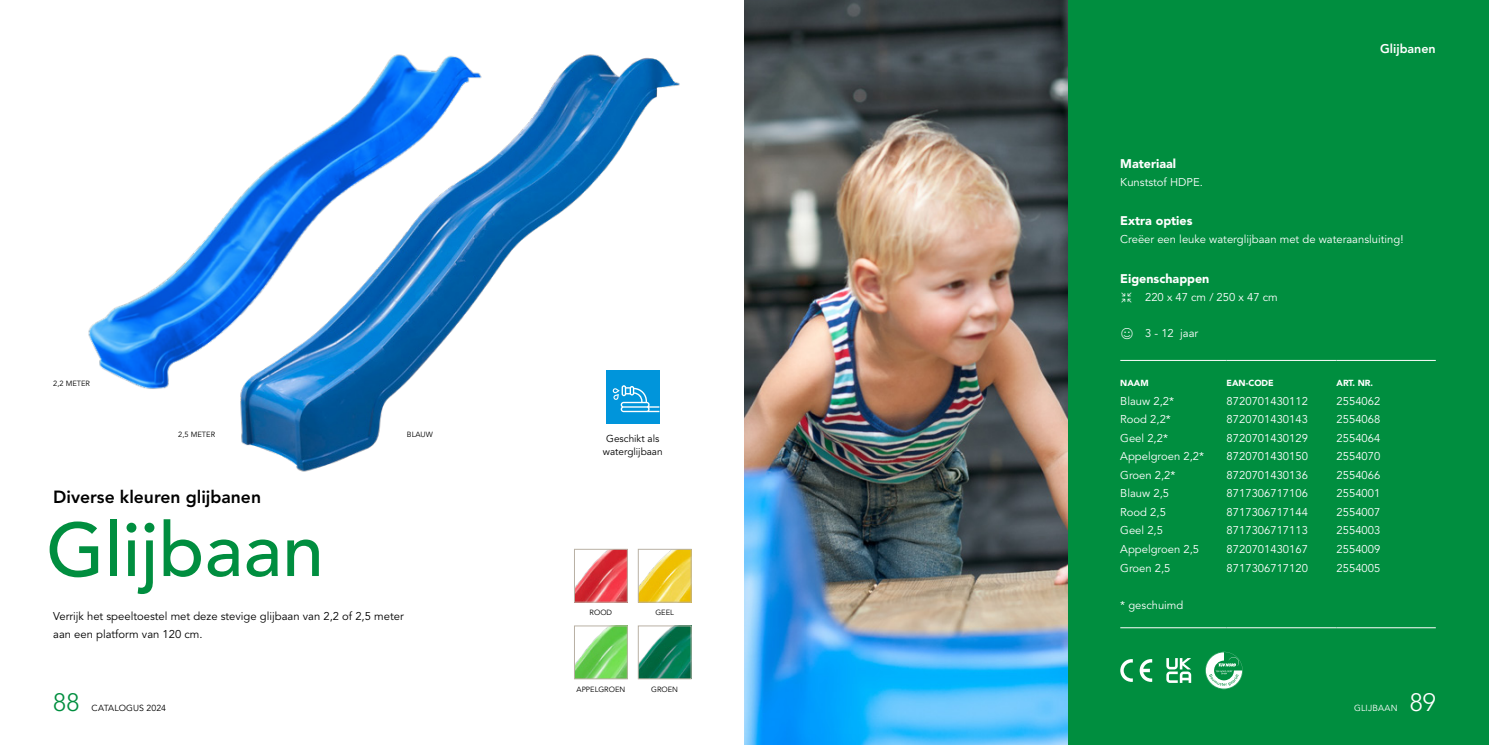
<style>
.page{position:relative;width:1489px;height:745px;background:#fff}
.page>*{position:absolute;margin:0;border:0;box-sizing:border-box;transform-origin:0 0}
.t1{font:500 75px "Avenir LT Std";color:#008e3f}
.t2{font:300 25px "Avenir LT Std";color:#008e3f}
.t3{font:300 25px "Avenir LT Std";color:#fff}
.t4{font:800 17.5px "Avenir LT Std";color:#000}
.t5{font:900 12.5px "Avenir LT Std";color:#fff}
.t6{font:800 12.5px "Avenir LT Std";color:#fff}
.t7{font:11.25px "Avenir LT Std";color:#fff}
.t8{font:11.25px/18.1px "Avenir LT Std";color:#000}
.t9{font:10px/12.5px "Avenir LT Std";color:#000;text-align:center}
.t10{font:900 8.75px "Avenir LT Std";color:#fff}
.t11{font:8.75px "Avenir LT Std";letter-spacing:.01em;color:#000}
.t12{font:8.75px "Avenir LT Std";letter-spacing:.015em;color:#fff}
.t13{font:7.5px "Avenir LT Std";color:#000}
</style>
<div class="page">
<div style="left:1067px;top:0;width:421px;height:744px;background:#008e3f"></div>
<img style="left:88px;top:212px;width:140px;height:177px">
<img style="left:228px;top:54px;width:452px;height:418px">
<hr style="left:1120px;top:360px;width:106px;height:1px;background:#fff">
<hr style="left:1226px;top:360px;width:110px;height:1px;background:#fff">
<hr style="left:1336px;top:360px;width:99px;height:1px;background:#fff">
<hr style="left:1120px;top:627px;width:106px;height:1px;background:#fff">
<hr style="left:1226px;top:627px;width:110px;height:1px;background:#fff">
<hr style="left:1336px;top:627px;width:99px;height:1px;background:#fff">
<svg style="left:1120px;top:659px;width:32px;height:22px"></svg>
<svg style="left:1205px;top:651px;width:37px;height:37px"></svg>
<img style="left:576px;top:627px;width:49px;height:49px">
<div style="left:574px;top:625px;width:53px;height:53px;border:1px solid #b9b1a4"></div>
<img style="left:640px;top:550px;width:49px;height:50px">
<div style="left:638px;top:548px;width:53px;height:54px;border:1px solid #b9b1a4"></div>
<img style="left:576px;top:550px;width:49px;height:50px">
<div style="left:574px;top:548px;width:53px;height:54px;border:1px solid #b9b1a4"></div>
<img style="left:640px;top:627px;width:49px;height:49px">
<div style="left:638px;top:625px;width:53px;height:53px;border:1px solid #b9b1a4"></div>
<img style="left:744px;top:0;width:323px;height:744px">
<div style="left:606px;top:370px;width:53px;height:53px;background:#0095db"></div>
<svg style="left:612px;top:385px;width:47px;height:27px"></svg>
<svg style="left:1166px;top:658px;width:25px;height:24px"></svg>
<p class="t13" style="left:53px;top:379px;width:38px">2,2 METER</p>
<p class="t13" style="left:178px;top:429px;width:38px">2,5 METER</p>
<p class="t9" style="left:603px;top:432px;width:61px">Geschikt als waterglijbaan</p>
<p class="t13" style="left:407px;top:429px;width:27px">BLAUW</p>
<h3 class="t4" style="left:53px;top:486px;width:209px">Diverse kleuren glijbanen</h3>
<h1 class="t1" style="left:46px;top:506px;width:279px">Glijbaan</h1>
<p class="t8" style="left:53px;top:607px;width:352px">Verrijk het speeltoestel met deze stevige glijbaan van 2,2 of 2,5 meter aan een platform van 120 cm.</p>
<h2 class="t2" style="left:53px;top:687px;width:28px">88</h2>
<p class="t11" style="left:92px;top:702px;width:76px">CATALOGUS 2024</p>
<p class="t13" style="left:589px;top:607px;width:24px">ROOD</p>
<p class="t13" style="left:655px;top:607px;width:20px">GEEL</p>
<p class="t13" style="left:576px;top:684px;width:50px">APPELGROEN</p>
<p class="t13" style="left:651px;top:684px;width:28px">GROEN</p>
<p class="t6" style="left:1379px;top:41px;width:57px">Glijbanen</p>
<p class="t5" style="left:1120px;top:155px;width:57px">Materiaal</p>
<p class="t7" style="left:1120px;top:175px;width:84px">Kunststof HDPE.</p>
<p class="t5" style="left:1120px;top:213px;width:74px">Extra opties</p>
<p class="t7" style="left:1120px;top:233px;width:285px">Creëer een leuke waterglijbaan met de wateraansluiting!</p>
<p class="t5" style="left:1120px;top:270px;width:91px">Eigenschappen</p>
<p class="t7" style="left:1144px;top:290px;width:134px">220 x 47 cm / 250 x 47 cm</p>
<p class="t7" style="left:1120px;top:326px;width:79px">★ 3 - 12 jaar</p>
<p class="t10" style="left:1120px;top:377px;width:30px">NAAM</p>
<p class="t10" style="left:1226px;top:377px;width:49px">EAN-CODE</p>
<p class="t10" style="left:1336px;top:377px;width:38px">ART. NR.</p>
<p class="t7" style="left:1120px;top:394px;width:55px">Blauw 2,2*</p>
<p class="t7" style="left:1226px;top:394px;width:83px">8720701430112</p>
<p class="t7" style="left:1336px;top:394px;width:45px">2554062</p>
<p class="t7" style="left:1120px;top:412px;width:52px">Rood 2,2*</p>
<p class="t7" style="left:1226px;top:412px;width:83px">8720701430143</p>
<p class="t7" style="left:1336px;top:412px;width:45px">2554068</p>
<p class="t7" style="left:1120px;top:431px;width:49px">Geel 2,2*</p>
<p class="t7" style="left:1226px;top:431px;width:83px">8720701430129</p>
<p class="t7" style="left:1336px;top:431px;width:45px">2554064</p>
<p class="t7" style="left:1120px;top:449px;width:85px">Appelgroen 2,2*</p>
<p class="t7" style="left:1226px;top:449px;width:83px">8720701430150</p>
<p class="t7" style="left:1336px;top:449px;width:45px">2554070</p>
<p class="t7" style="left:1120px;top:468px;width:57px">Groen 2,2*</p>
<p class="t7" style="left:1226px;top:468px;width:83px">8720701430136</p>
<p class="t7" style="left:1336px;top:468px;width:45px">2554066</p>
<p class="t7" style="left:1120px;top:486px;width:50px">Blauw 2,5</p>
<p class="t7" style="left:1226px;top:486px;width:83px">8717306717106</p>
<p class="t7" style="left:1336px;top:486px;width:45px">2554001</p>
<p class="t7" style="left:1120px;top:505px;width:47px">Rood 2,5</p>
<p class="t7" style="left:1226px;top:505px;width:83px">8717306717144</p>
<p class="t7" style="left:1336px;top:505px;width:45px">2554007</p>
<p class="t7" style="left:1120px;top:523px;width:44px">Geel 2,5</p>
<p class="t7" style="left:1226px;top:523px;width:83px">8717306717113</p>
<p class="t7" style="left:1336px;top:523px;width:45px">2554003</p>
<p class="t7" style="left:1120px;top:542px;width:80px">Appelgroen 2,5</p>
<p class="t7" style="left:1226px;top:542px;width:83px">8720701430167</p>
<p class="t7" style="left:1336px;top:542px;width:45px">2554009</p>
<p class="t7" style="left:1120px;top:560px;width:52px">Groen 2,5</p>
<p class="t7" style="left:1226px;top:560px;width:83px">8717306717120</p>
<p class="t7" style="left:1336px;top:560px;width:45px">2554005</p>
<p class="t7" style="left:1120px;top:598px;width:65px">* geschuimd</p>
<p class="t12" style="left:1353px;top:702px;width:45px">GLIJBAAN</p>
<h2 class="t3" style="left:1409px;top:687px;width:28px">89</h2>
</div>
